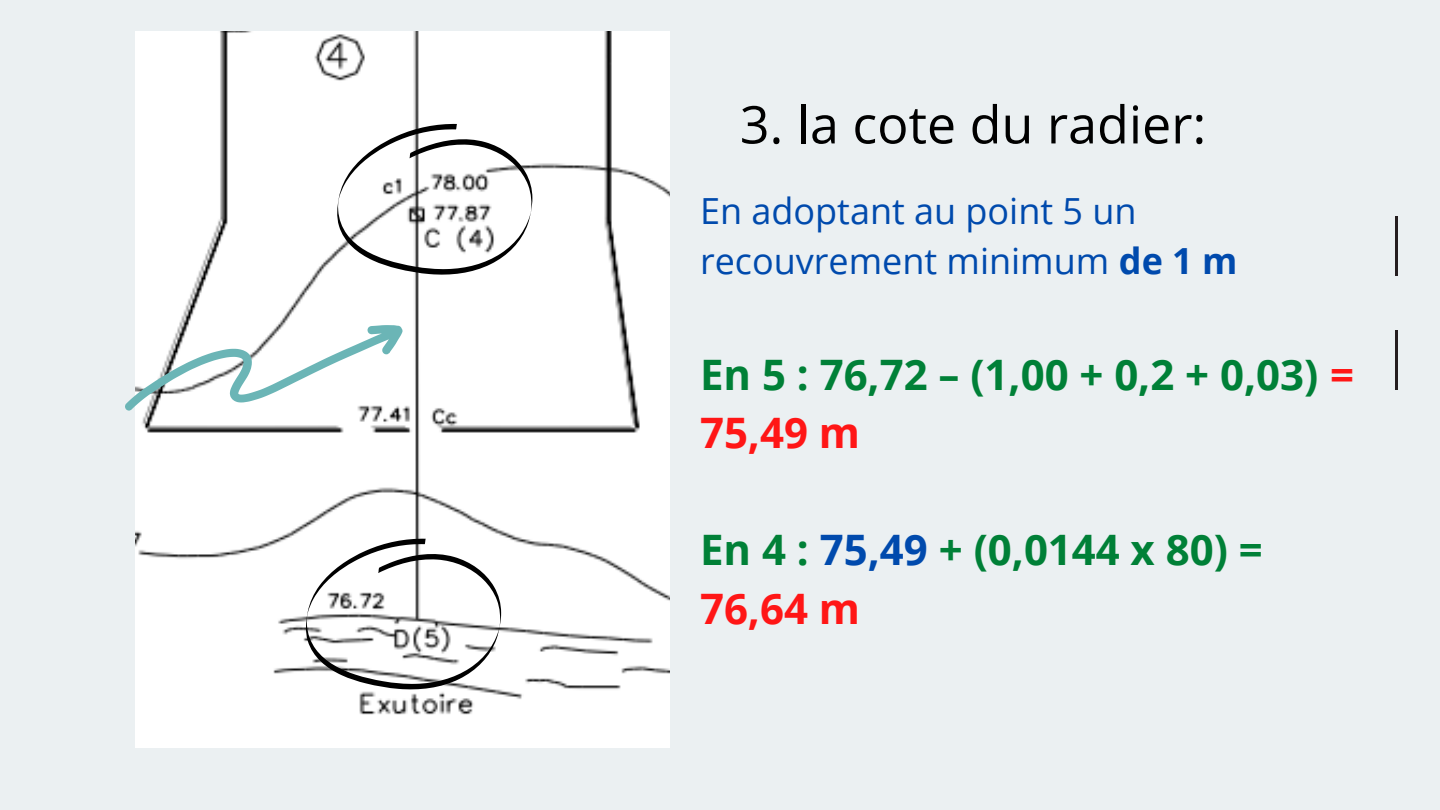
<style>
.page{position:relative;width:1440px;height:810px;background:#ebf0f2}
.page>*{position:absolute;margin:0;border:0;box-sizing:border-box;transform-origin:0 0}
.t1{font:52px "Open Sans";color:#000}
.t2{font:700 42px/58.5px "Open Sans";color:#008037}
.t3{font:36px/50.2px "Open Sans";color:#004aad}
.s1{font-weight:700}
.s2{color:#ff1616}
.s3{color:#004aad}
</style>
<div class="page">
<hr style="left:1395px;top:330px;width:3px;height:60px;background:#251e20">
<hr style="left:1395px;top:216px;width:3px;height:60px;background:#251e20">
<img style="left:136px;top:32px;width:534px;height:715px">
<svg style="left:125px;top:325px;width:278px;height:86px;background:#e2eded"></svg>
<svg style="left:305px;top:538px;width:196px;height:153px;background:#d8d8d8"></svg>
<svg style="left:336px;top:124px;width:196px;height:152px;background:#dfdfdf"></svg>
<p class="t1" style="left:740px;top:88px;width:468px">3. la cote du radier:</p>
<p class="t3" style="left:700px;top:185px;width:539px">En adoptant au point 5 un recouvrement minimum <span class="s1">de 1 m</span></p>
<p class="t2" style="left:700px;top:344px;width:655px">En 5 : 76,72 – (1,00 + 0,2 + 0,03) <span class="s2">=<br>75,49 m</span></p>
<p class="t2" style="left:700px;top:520px;width:564px">En 4 : <span class="s3">75,49</span> + (0,0144 x 80) =<br><span class="s2">76,64 m</span></p>
</div>
